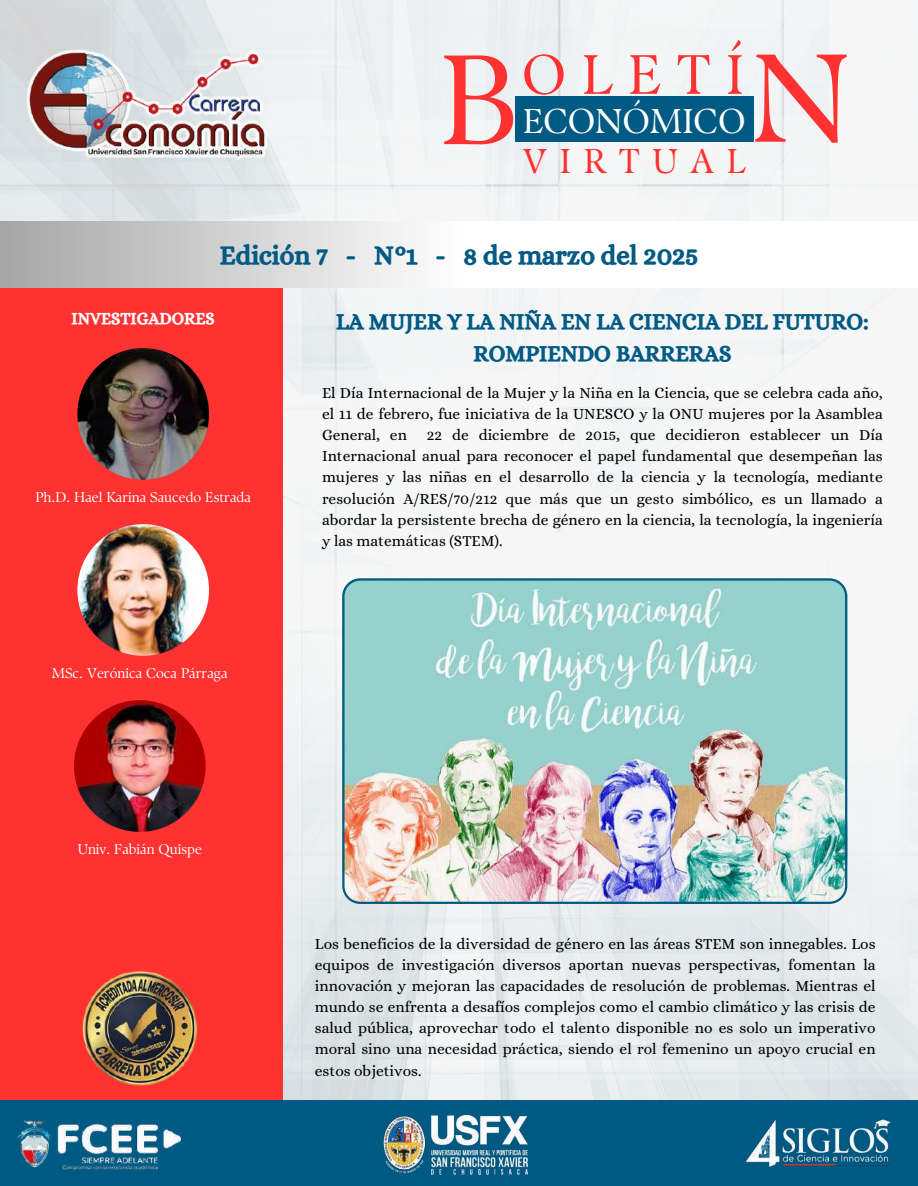
<style>
.page{position:relative;width:918px;height:1186px;background:#fff}
.page>*{position:absolute;margin:0;border:0;box-sizing:border-box;transform-origin:0 0}
.t1{font:127.05px "TY Serif D";color:#ff3131}
.t2{font:124.95px "TY Serif D";color:#ff3131}
.t3{font:55.35px "TY Serif D";letter-spacing:.285em;color:#ff3131}
.t4{font:34.35px "TY Serif D";color:#fff}
.t5{font:34.35px "TY Serif D";letter-spacing:.375em;color:#ff3131}
.t6{font:26.7px "CA Generated";color:#005a83}
.t7{font:22.8px/31.5px "CA Generated";color:#005a83;text-align:center}
.t8{font:16.95px "CA Generated";color:#fff}
.t9{font:15.45px/21.1px "Alice";color:#000;text-align:justify}
.t10{font:14.1px "TY Serif D";color:#fff}
</style>
<div class="page">
<img style="left:0;top:0;width:918px;height:1100px">
<div style="left:0;top:288px;width:283px;height:898px;background:#ff3131"></div>
<div style="left:0;top:1100px;width:918px;height:86px;background:#005a83"></div>
<img style="left:383px;top:1116px;width:144px;height:58px">
<img style="left:18px;top:1120px;width:163px;height:51px">
<div style="left:515px;top:96px;width:239px;height:46px;background:#005a83"></div>
<img style="left:20px;top:31px;width:258px;height:153px">
<img style="left:82px;top:971px;width:116px;height:115px">
<img style="left:342px;top:578px;width:505px;height:325px">
<img style="left:77px;top:348px;width:132px;height:132px;border-radius:50%">
<svg style="left:0;top:221px;width:918px;height:67px"></svg>
<img style="left:745px;top:1119px;width:146px;height:48px">
<img style="left:77px;top:524px;width:132px;height:132px;border-radius:50%">
<img style="left:74px;top:700px;width:132px;height:132px;border-radius:50%">
<h3 class="t3" style="left:522px;top:41px;width:224px">OLETÍ</h3>
<h1 class="t1" style="left:440px;top:24px;width:80px">B</h1>
<h2 class="t2" style="left:752px;top:23px;width:99px">N</h2>
<h3 class="t4" style="left:523px;top:100px;width:224px">ECONÓMICO</h3>
<h3 class="t5" style="left:523px;top:140px;width:225px">VIRTUAL</h3>
<h3 class="t6" style="left:220px;top:239px;width:480px">Edición 7 - N°1 - 8 de marzo del 2025</h3>
<p class="t8" style="left:72px;top:309px;width:145px">INVESTIGADORES</p>
<p class="t10" style="left:35px;top:488px;width:217px">Ph.D. Hael Karina Saucedo Estrada</p>
<p class="t10" style="left:52px;top:665px;width:177px">MSc. Verónica Coca Párraga</p>
<h3 class="t7" style="left:336px;top:306px;width:534px">LA MUJER Y LA NIÑA EN LA CIENCIA DEL FUTURO:<br>ROMPIENDO BARRERAS</h3>
<p class="t9" style="left:322px;top:382px;width:562px">El Día Internacional de la Mujer y la Niña en la Ciencia, que se celebra cada año, el 11 de febrero, fue iniciativa de la UNESCO y la ONU mujeres por la Asamblea General, en</p>
<p class="t9" style="left:322px;top:424px;width:562px;text-indent:105px">22 de diciembre de 2015, que decidieron establecer un Día Internacional anual para reconocer el papel fundamental que desempeñan las mujeres y las niñas en el desarrollo de la ciencia y la tecnología, mediante resolución A/RES/70/212 que más que un gesto simbólico, es un llamado a abordar la persistente brecha de género en la ciencia, la tecnología, la ingeniería y las matemáticas (STEM).</p>
<p class="t10" style="left:78px;top:841px;width:126px">Univ. Fabián Quispe</p>
<p class="t9" style="left:315px;top:933px;width:562px">Los beneficios de la diversidad de género en las áreas STEM son innegables. Los equipos de investigación diversos aportan nuevas perspectivas, fomentan la innovación y mejoran las capacidades de resolución de problemas. Mientras el mundo se enfrenta a desafíos complejos como el cambio climático y las crisis de salud pública, aprovechar todo el talento disponible no es solo un imperativo moral sino una necesidad práctica, siendo el rol femenino un apoyo crucial en estos objetivos.</p>
</div>
